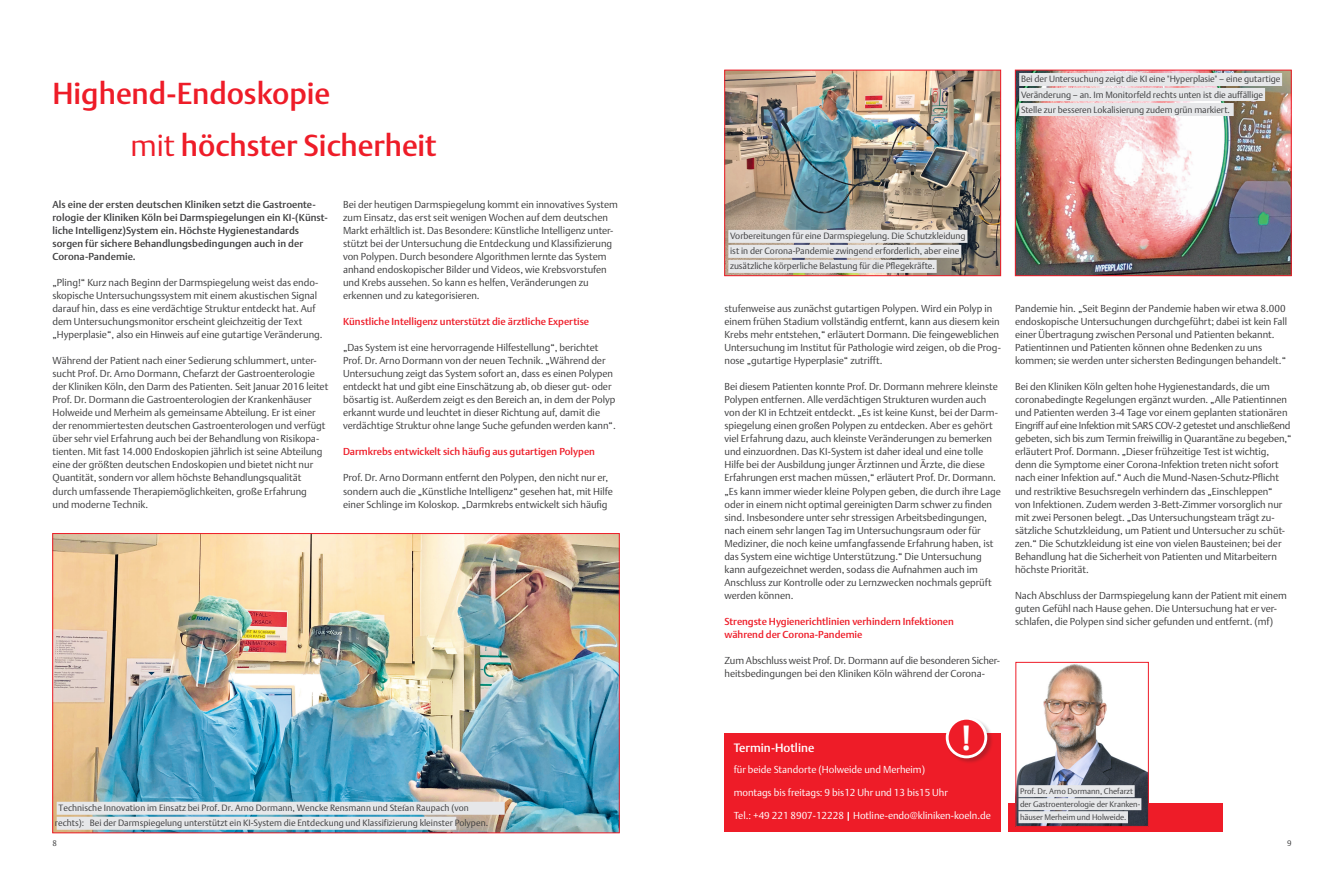
<style>
.page{position:relative;width:1344px;height:891px;background:#fff}
.page>*{position:absolute;margin:0;border:0;box-sizing:border-box;transform-origin:0 0}
.t1{font:500 34.6px "DTL Argo T";color:#fff}
.t2{font:500 30px/52px "DTL Argo T";color:#ee1c28}
.t3{font:500 12px "DTL Argo T";color:#fff}
.t4{font:300 10px/13px "DTL Argo T";color:#3e3e3f}
.t5{font:500 10px/13px "DTL Argo T";letter-spacing:.005em;color:#3e3e3f}
.t6{font:500 10px/13px "DTL Argo T";color:#ee1c28}
.t7{font:300 10px "DTL Argo T";color:#fff}
.t8{font:300 9px/15px "DTL Argo T";color:#3e3e3f}
.t9{font:300 8px/13px "DTL Argo T";color:#3e3e3f}
.s1{font-weight:300}
.s2{font-family:"Minion Pro";font-weight:400}
.s3{font-weight:500}
</style>
<div class="page">
<svg style="left:1008px;top:802px;width:214px;height:29px;background:#dc2430"></svg>
<div style="left:724px;top:733px;width:277px;height:98px;background:#ee1c28"></div>
<img style="left:726px;top:72px;width:273px;height:202px">
<div style="left:724px;top:70px;width:277px;height:206px;border:1px solid #ee1c28"></div>
<img style="left:52px;top:533px;width:568px;height:299px">
<img style="left:1017px;top:72px;width:272px;height:202px">
<div style="left:1015px;top:70px;width:276px;height:206px;border:1px solid #ee1c28"></div>
<div style="left:1019px;top:73px;width:263px;height:13px;background:#e6e7e9"></div>
<div style="left:1019px;top:88px;width:246px;height:13px;background:#e6e7e9"></div>
<div style="left:1019px;top:103px;width:214px;height:13px;background:#e6e7e9"></div>
<img style="left:1017px;top:664px;width:129px;height:160px">
<div style="left:1018px;top:784px;width:116px;height:12px;background:#e6e7e9"></div>
<div style="left:1018px;top:797px;width:123px;height:12px;background:#e6e7e9"></div>
<div style="left:1018px;top:810px;width:110px;height:12px;background:#e6e7e9"></div>
<div style="left:946px;top:716px;width:47px;height:48px;background:#231f20;opacity:.25"></div>
<div style="left:947px;top:718px;width:39px;height:38px;background:#ee1c28;border-radius:50%"></div>
<div style="left:946px;top:716px;width:41px;height:42px;border:3px solid #fff;border-radius:50%"></div>
<div style="left:57px;top:801px;width:448px;height:13px;background:#e6e7e9"></div>
<div style="left:57px;top:816px;width:399px;height:13px;background:#e6e7e9"></div>
<div style="left:728px;top:230px;width:239px;height:13px;background:#e6e7e9"></div>
<div style="left:728px;top:245px;width:233px;height:13px;background:#e6e7e9"></div>
<div style="left:728px;top:260px;width:208px;height:13px;background:#e6e7e9"></div>
<h2 class="t2" style="left:130px;top:67px;width:308px;text-indent:-78px">Highend-Endoskopie<br><span class="s1">mit</span> höchster Sicherheit</h2>
<p class="t8" style="left:1021px;top:72px;width:261px">Bei der Untersuchung zeigt die KI eine "Hyperplasie" – eine gutartige<br>Veränderung – an. Im Monitorfeld rechts unten ist die auffällige<br>Stelle zur besseren Lokalisierung zudem grün markiert.</p>
<p class="t5" style="left:52px;top:198px;width:277px">Als eine der ersten deutschen Kliniken setzt die Gastroente&shy;rologie der Kliniken Köln bei Darmspiegelungen ein KI-(Künst&shy;liche Intelligenz)System ein. Höchste Hygienestandards sorgen für sichere Behandlungsbedingungen auch in der Corona-Pandemie.</p>
<p class="t4" style="left:52px;top:276px;width:272px">„Pling!“ Kurz nach Beginn der Darmspiegelung weist das endo&shy;skopische Untersuchungssystem mit einem akustischen Signal darauf hin, dass es eine verdächtige Struktur entdeckt hat. Auf dem Untersuchungsmonitor erscheint gleichzeitig der Text „Hyperplasie“, also ein Hinweis auf eine gutartige Veränderung.</p>
<p class="t4" style="left:52px;top:354px;width:277px">Während der Patient nach einer Sedierung schlummert, unter&shy;sucht Prof. Dr. Arno Dormann, Chefarzt der Gastroenterologie der Kliniken Köln, den Darm des Patienten. Seit Januar 2016 leitet Prof. Dr. Dormann die Gastroenterologien der Krankenhäuser Holweide und Merheim als gemeinsame Abteilung. Er ist einer der renommiertesten deutschen Gastroenterologen und verfügt über sehr viel Erfahrung auch bei der Behandlung von Risikopa&shy;tienten. Mit fast 14.000 Endoskopien jährlich ist seine Abteilung eine der größten deutschen Endoskopien und bietet nicht nur Quantität, sondern vor allem höchste Behandlungsqualität durch umfassende Therapiemöglichkeiten, große Erfahrung<br>und moderne Technik.</p>
<p class="t4" style="left:343px;top:198px;width:276px">Bei der heutigen Darmspiegelung kommt ein innovatives System zum Einsatz, das erst seit wenigen Wochen auf dem deutschen Markt erhältlich ist. Das Besondere: Künstliche Intelligenz unter&shy;stützt bei der Untersuchung die Entdeckung und Klassifizierung von Polypen. Durch besondere Algorithmen lernte das System anhand endoskopischer Bilder und Videos, wie Krebsvorstufen und Krebs aussehen. So kann es helfen, Veränderungen zu erkennen und zu kategorisieren.</p>
<p class="t6" style="left:343px;top:315px;width:248px">Künstliche Intelligenz unterstützt die ärztliche Expertise</p>
<p class="t4" style="left:343px;top:341px;width:274px">„Das System ist eine hervorragende Hilfestellung“, berichtet Prof. Dr. Arno Dormann von der neuen Technik. „Während der Untersuchung zeigt das System sofort an, dass es einen Polypen entdeckt hat und gibt eine Einschätzung ab, ob dieser gut- oder bösartig ist. Außerdem zeigt es den Bereich an, in dem der Polyp erkannt wurde und leuchtet in dieser Richtung auf, damit die verdächtige Struktur ohne lange Suche gefunden werden kann“.</p>
<p class="t6" style="left:343px;top:445px;width:253px">Darmkrebs entwickelt sich häufig aus gutartigen Polypen</p>
<p class="t4" style="left:343px;top:471px;width:271px">Prof. Dr. Arno Dormann entfernt den Polypen, den nicht nur er, sondern auch die „Künstliche Intelligenz“ gesehen hat, mit Hilfe einer Schlinge im Koloskop. „Darmkrebs entwickelt sich häufig</p>
<p class="t8" style="left:55px;top:799px;width:435px;line-height:15.4px;text-indent:4px">Technische Innovation im Einsatz bei Prof. Dr. Arno Dormann, Wencke Rensmann und Ste<span class="s2">f</span>an Raupach (von rechts): Bei der Darmspiegelung unterstützt ein KI-System die Entdeckung und Klassifizierung kleinster Polypen.</p>
<p class="t8" style="left:730px;top:228px;width:237px">Vorbereitungen für eine Darmspiegelung. Die Schutzkleidung ist in der Corona-Pandemie zwingend erforderlich, aber eine zusätzliche körperliche Belastung für die Pflegekräfte.</p>
<p class="t4" style="left:724px;top:302px;width:278px">stufenweise aus zunächst gutartigen Polypen. Wird ein Polyp in einem frühen Stadium vollständig entfernt, kann aus diesem kein Krebs mehr entstehen,“ erläutert Dormann. Die feingeweblichen Untersuchung im Institut für Pathologie wird zeigen, ob die Prog&shy;nose „gutartige Hyperplasie“ zutrifft.</p>
<p class="t4" style="left:724px;top:380px;width:278px">Bei diesem Patienten konnte Prof. Dr. Dormann mehrere kleinste Polypen entfernen. Alle verdächtigen Strukturen wurden auch von der KI in Echtzeit entdeckt. „Es ist keine Kunst, bei der Darm&shy;spiegelung einen großen Polypen zu entdecken. Aber es gehört viel Erfahrung dazu, auch kleinste Veränderungen zu bemerken und einzuordnen. Das KI-System ist daher ideal und eine tolle Hilfe bei der Ausbildung junger Ärztinnen und Ärzte, die diese Erfahrungen erst machen müssen,“ erläutert Prof. Dr. Dormann. „Es kann immer wieder kleine Polypen geben, die durch ihre Lage oder in einem nicht optimal gereinigten Darm schwer zu finden sind. Insbesondere unter sehr stressigen Arbeitsbedingungen, nach einem sehr langen Tag im Untersuchungsraum oder für Mediziner, die noch keine umfangfassende Erfahrung haben, ist das System eine wichtige Unterstützung.“ Die Untersuchung kann aufgezeichnet werden, sodass die Aufnahmen auch im Anschluss zur Kontrolle oder zu Lernzwecken nochmals geprüft werden können.</p>
<p class="t6" style="left:724px;top:614px;width:231px">Strengste Hygienerichtlinien verhindern Infektionen während der Corona-Pandemie</p>
<p class="t4" style="left:724px;top:653px;width:277px">Zum Abschluss weist Prof. Dr. Dormann auf die besonderen Sicher&shy;heitsbedingungen bei den Kliniken Köln während der Corona-</p>
<p class="t4" style="left:1015px;top:302px;width:274px">Pandemie hin. „Seit Beginn der Pandemie haben wir etwa 8.000 endoskopische Untersuchungen durchgeführt; dabei ist kein Fall einer Übertragung zwischen Personal und Patienten bekannt.<br>Patientinnen und Patienten können ohne Bedenken zu uns kommen; sie werden unter sichersten Bedingungen behandelt.“</p>
<p class="t4" style="left:1015px;top:380px;width:278px">Bei den Kliniken Köln gelten hohe Hygienestandards, die um coronabedingte Regelungen ergänzt wurden. „Alle Patientinnen und Patienten werden 3-4 Tage vor einem geplanten stationären Eingriff auf eine Infektion mit SARS COV-2 getestet und anschließend gebeten, sich bis zum Termin freiwillig in Quarantäne zu begeben,“ erläutert Prof. Dormann. „Dieser frühzeitige Test ist wichtig, denn die Symptome einer Corona-Infektion treten nicht sofort nach einer Infektion auf.“ Auch die Mund-Nasen-Schutz-Pflicht und restriktive Besuchsregeln verhindern das „Einschleppen“<br>von Infektionen. Zudem werden 3-Bett-Zimmer vorsorglich nur mit zwei Personen belegt. „Das Untersuchungsteam trägt zu&shy;sätzliche Schutzkleidung, um Patient und Untersucher zu schüt&shy;zen.“ Die Schutzkleidung ist eine von vielen Bausteinen; bei der Behandlung hat die Sicherheit von Patienten und Mitarbeitern höchste Priorität.</p>
<p class="t4" style="left:1015px;top:588px;width:273px">Nach Abschluss der Darmspiegelung kann der Patient mit einem guten Gefühl nach Hause gehen. Die Untersuchung hat er ver&shy;schlafen, die Polypen sind sicher gefunden und entfernt. (mf)</p>
<h1 class="t1" style="left:961px;top:717px;width:12px">!</h1>
<p class="t3" style="left:733px;top:740px;width:82px">Termin-Hotline</p>
<p class="t7" style="left:733px;top:763px;width:193px">für beide Standorte (Holweide und Merheim)</p>
<p class="t7" style="left:733px;top:786px;width:216px">montags bis freitags: 9 bis12 Uhr und 13 bis15 Uhr</p>
<p class="t7" style="left:733px;top:809px;width:259px">Tel.: +49 221 8907-12228 <span class="s3">|</span> Hotline-endo@kliniken-koeln.de</p>
<p class="t9" style="left:1020px;top:784px;width:122px">Prof. Dr. Arno Dormann, Chefarzt der Gastroenterologie der Kranken&shy;häuser Merheim und Holweide.</p>
<p class="t9" style="left:52px;top:836px;width:6px">8</p>
<p class="t9" style="left:1287px;top:836px;width:6px">9</p>
</div>
